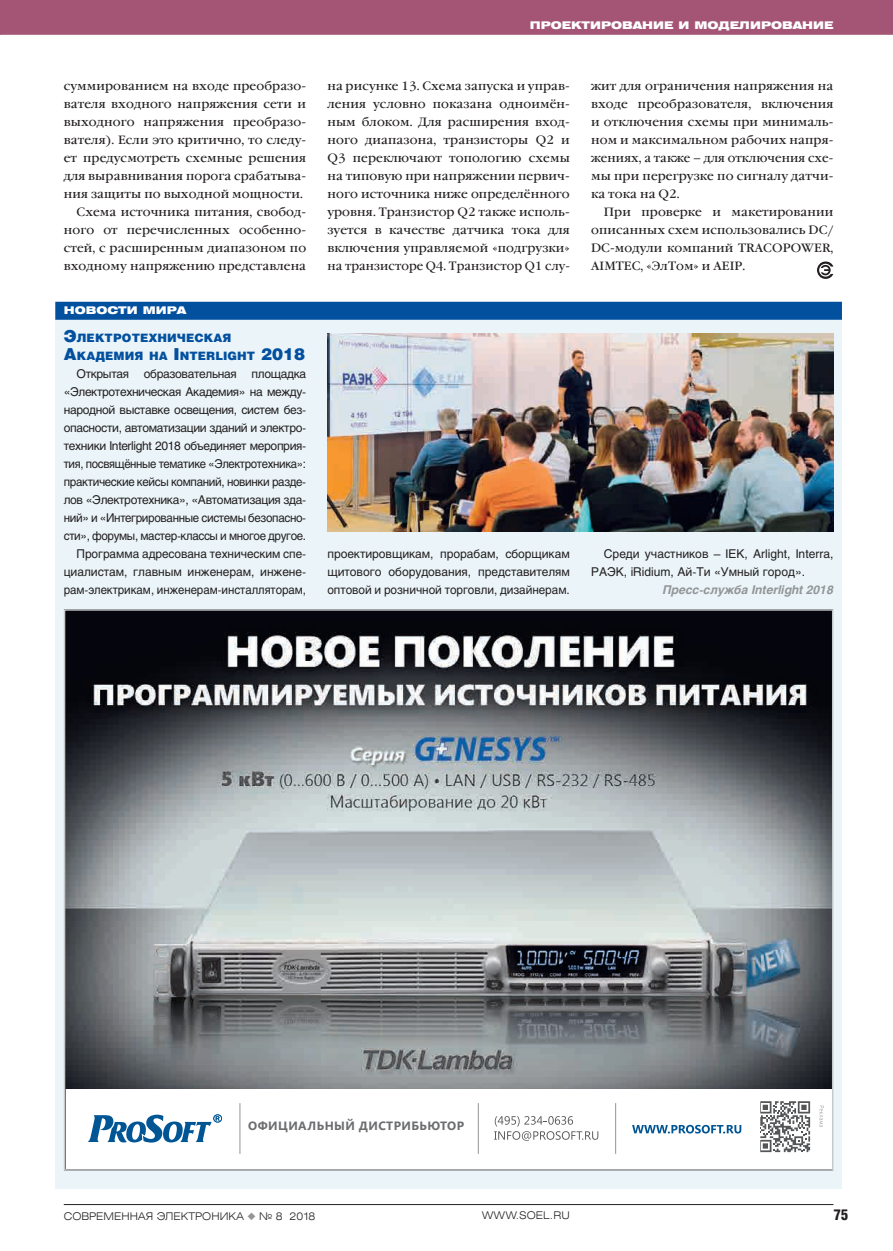
<style>
.page{position:relative;width:893px;height:1251px;background:#fff}
.page>*{position:absolute;margin:0;border:0;box-sizing:border-box;transform-origin:0 0}
.t1{font:16.5px "Helios Black C";color:#03509f}
.t2{font:15px "Helios Cond Black C";color:#231f20}
.t3{font:12px/18px "Garamond Book C";letter-spacing:.01em;color:#231f20;text-align:justify}
.t4{font:12px/18px "Helios C";letter-spacing:-.03em;color:#231f20;text-align:right}
.t5{font:12px/18px "Helios C";color:#231f20}
.t6{font:italic 700 12px "Helios C";color:#939598}
.t7{font:700 12px "Segoe UI";letter-spacing:.035em;color:#6c6d70}
.t8{font:11.55px/18px "Helios Black C";letter-spacing:.005em;color:#03509f}
.t9{font:10.5px "Helios Ext Light C";color:#231f20}
.t10{font:10.5px "Helios Ext Black C";color:#fff}
.s1{font-size:16.5px}
.s2{color:#939598}
</style>
<div class="page">
<div style="left:0;top:0;width:893px;height:35px;background:#a45475"></div>
<hr style="left:64px;top:1203px;width:769px;height:1px;background:#231f20">
<svg style="left:817px;top:261px;width:16px;height:18px"></svg>
<div style="left:55px;top:320px;width:787px;height:868px;background:#ebf5f9"></div>
<div style="left:55px;top:302px;width:787px;height:18px;background:#03509f"></div>
<div style="left:67px;top:1088px;width:763px;height:79px;background:#fff"></div>
<svg style="left:88px;top:1114px;width:134px;height:28px;background:#91b5d0"></svg>
<svg style="left:494px;top:1115px;width:104px;height:25px;background:#e1e1e1"></svg>
<svg style="left:632px;top:1124px;width:109px;height:9px"></svg>
<hr style="left:478px;top:1102px;width:1px;height:51px;background:#939598">
<hr style="left:615px;top:1102px;width:1px;height:51px;background:#939598">
<hr style="left:240px;top:1102px;width:1px;height:51px;background:#939598">
<svg style="left:819px;top:1105px;width:5px;height:21px"></svg>
<svg style="left:760px;top:1100px;width:50px;height:51px;background:#aeaeaf"></svg>
<img style="left:67px;top:612px;width:763px;height:476px">
<img style="left:327px;top:333px;width:506px;height:198px">
<p class="t10" style="left:530px;top:19px;width:305px">Проектирование и моделирование</p>
<p class="t3" style="left:64px;top:77px;width:244px;text-align:right">суммированием на входе преобразо&shy;вателя входного напряжения сети и выходного напряжения преобразо&shy;вателя). Если это критично, то следу&shy;ет предусмотреть схемные решения для выравнивания порога срабатыва&shy;ния защиты по выходной мощности.<br>Схема источника питания, свобод&shy;ного от перечисленных особенно&shy;стей, с расширенным диапазоном по входному напряжению представлена</p>
<p class="t3" style="left:327px;top:77px;width:244px">на рисунке 13. Схема запуска и управ&shy;ления условно показана одноимён&shy;ным блоком. Для расширения вход&shy;ного диапазона, транзисторы Q2 и Q3 переключают топологию схемы на типовую при напряжении первич&shy;ного источника ниже определённого уровня. Транзистор Q2 также исполь&shy;зуется в качестве датчика тока для включения управляемой «подгрузки» на транзисторе Q4. Транзистор Q1 слу-</p>
<p class="t3" style="left:591px;top:77px;width:244px">жит для ограничения напряжения на входе преобразователя, включения и отключения схемы при минималь&shy;ном и максимальном рабочих напря&shy;жениях, а также – для отключения схе&shy;мы при перегрузке по сигналу датчи&shy;ка тока на Q2.</p>
<p class="t3" style="left:591px;top:203px;width:244px;text-indent:13px">При проверке и макетировании описанных схем использовались DC/ DC-модули компаний TRACOPOWER, AIMTEC, «ЭлТом» и AEIP.</p>
<p class="t10" style="left:64px;top:304px;width:124px">новости мира</p>
<p class="t8" style="left:64px;top:328px;width:169px"><span class="s1">Э</span>ЛЕКТРОТЕХНИЧЕСКАЯ<br><span class="s1">А</span>КАДЕМИЯ НА <span class="s1">I</span>NTERLIGHT</p>
<h1 class="t1" style="left:261px;top:344px;width:46px">2018</h1>
<p class="t4" style="left:64px;top:365px;width:244px">Открытая образовательная площадка «Электротехническая Академия» на между&shy;народной выставке освещения, систем без&shy;опасности, автоматизации зданий и электро&shy;техники Interlight 2018 объединяет мероприя&shy;тия, посвящённые тематике «Электротехника»: практические кейсы компаний, новинки разде&shy;лов «Электротехника», «Автоматизация зда&shy;ний» и «Интегрированные системы безопасно&shy;сти», форумы, мастер-классы и многое другое.<br>Программа адресована техническим спе&shy;циалистам, главным инженерам, инжене&shy;рам-электрикам, инженерам-инсталляторам,</p>
<p class="t4" style="left:327px;top:545px;width:244px;text-align:justify">проектировщикам, прорабам, сборщикам щитового оборудования, представителям оптовой и розничной торговли, дизайнерам.</p>
<p class="t5" style="left:591px;top:545px;width:244px;text-indent:13px">Среди участников – IEK, Arlight, Interra,<br>РАЭК, iRidium, Ай-Ти «Умный город».</p>
<p class="t6" style="left:663px;top:583px;width:172px">Пресс-служба Interlight 2018</p>
<p class="t7" style="left:248px;top:1116px;width:217px">Официальный дистрибьютор</p>
<p class="t9" style="left:64px;top:1208px;width:253px">СОВРЕМЕННАЯ ЭЛЕКТРОНИКА <span class="s2">◆</span> № 8 2018</p>
<p class="t9" style="left:482px;top:1208px;width:89px">WWW.SOEL.RU</p>
<p class="t2" style="left:833px;top:1205px;width:17px">75</p>
</div>
